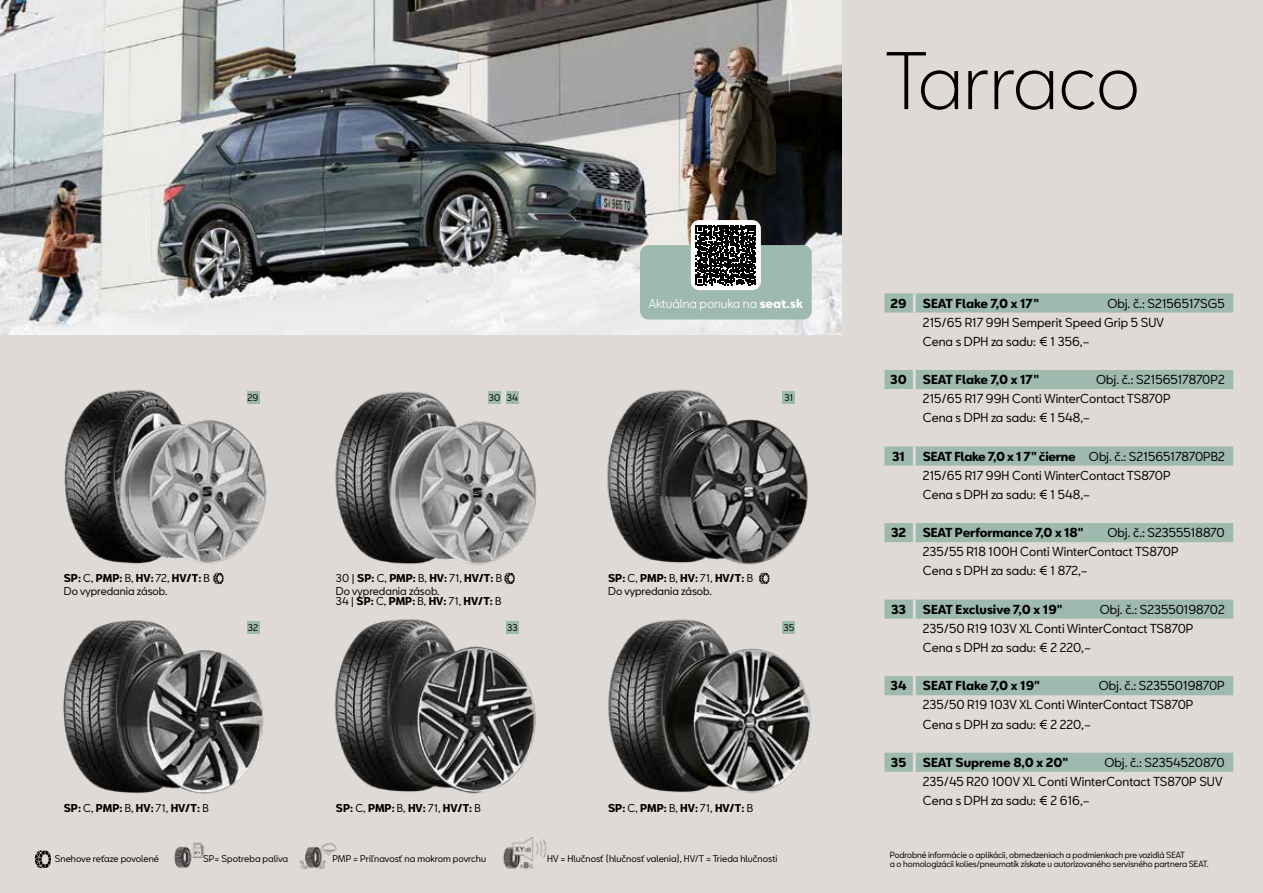
<style>
.page{position:relative;width:1263px;height:893px;background:#fff}
.page>*{position:absolute;margin:0;border:0;box-sizing:border-box;transform-origin:0 0}
.t1{font:300 75px "SEATBCN";letter-spacing:-.005em;color:#000}
.t2{font:12px/19.2px "SEATBCN";color:#000}
.t3{font:700 12px "SEATBCN";color:#000}
.t4{font:12px "SEATBCN";color:#fff}
.t5{font:10.5px/12.6px "SEATBCN";color:#000}
.t6{font:700 10.5px "SEATBCN";color:#000}
.t7{font:9px "SEATBCN";color:#000}
.t8{font:8.25px/9.9px "SEATBCN";letter-spacing:-.01em;color:#000}
.s1{font-weight:700}
.s2{font-weight:400}
</style>
<div class="page">
<div style="left:0;top:247px;width:842px;height:646px;background:#dfdad5"></div>
<img style="left:64px;top:389px;width:203px;height:196px">
<img style="left:335px;top:391px;width:202px;height:194px">
<img style="left:607px;top:389px;width:201px;height:196px">
<img style="left:63px;top:620px;width:201px;height:174px">
<img style="left:334px;top:619px;width:478px;height:175px">
<img style="left:0;top:0;width:842px;height:335px">
<div style="left:842px;top:0;width:421px;height:893px;background:#dfdad5"></div>
<svg style="left:884px;top:293px;width:349px;height:20px;background:#a0baaf"></svg>
<hr style="left:913px;top:293px;width:3px;height:20px;background:#dfdad5">
<div style="left:884px;top:370px;width:349px;height:19px;background:#9eb9ae"></div>
<hr style="left:913px;top:370px;width:3px;height:19px;background:#dfdad5">
<svg style="left:884px;top:446px;width:349px;height:20px;background:#a1bab0"></svg>
<div style="left:884px;top:523px;width:349px;height:20px;background:#9eb9ae"></div>
<hr style="left:913px;top:523px;width:3px;height:19px;background:#dfdad5">
<div style="left:884px;top:600px;width:349px;height:19px;background:#9eb9ae"></div>
<hr style="left:913px;top:600px;width:3px;height:19px;background:#dfdad5">
<div style="left:884px;top:676px;width:349px;height:20px;background:#9eb9ae"></div>
<hr style="left:913px;top:676px;width:3px;height:19px;background:#dfdad5">
<div style="left:884px;top:753px;width:349px;height:19px;background:#9eb9ae"></div>
<hr style="left:913px;top:753px;width:3px;height:19px;background:#dfdad5">
<svg style="left:213px;top:573px;width:11px;height:11px"></svg>
<svg style="left:759px;top:573px;width:10px;height:11px"></svg>
<div style="left:782px;top:391px;width:13px;height:13px;background:#9eb9ae"></div>
<div style="left:506px;top:621px;width:13px;height:13px;background:#9eb9ae"></div>
<div style="left:247px;top:391px;width:12px;height:13px;background:#9eb9ae"></div>
<div style="left:247px;top:621px;width:12px;height:13px;background:#9eb9ae"></div>
<div style="left:506px;top:391px;width:13px;height:13px;background:#9eb9ae"></div>
<div style="left:488px;top:391px;width:13px;height:13px;background:#9eb9ae"></div>
<div style="left:782px;top:621px;width:13px;height:13px;background:#9eb9ae"></div>
<svg style="left:504px;top:573px;width:11px;height:11px"></svg>
<div style="left:640px;top:245px;width:172px;height:74px;background:#9eb9ae;border-radius:9px"></div>
<svg style="left:35px;top:850px;width:16px;height:18px"></svg>
<img style="left:174px;top:842px;width:30px;height:26px">
<img style="left:299px;top:842px;width:38px;height:27px">
<img style="left:503px;top:837px;width:44px;height:32px">
<div style="left:691px;top:220px;width:70px;height:70px;background:#fff;border-radius:9px"></div>
<svg style="left:696px;top:225px;width:60px;height:60px"></svg>
<p class="t7" style="left:248px;top:391px;width:12px">29</p>
<p class="t5" style="left:64px;top:572px;width:148px"><span class="s1">SP:</span> C, <span class="s1">PMP:</span> B, <span class="s1">HV:</span> 72, <span class="s1">HV/T:</span> B<br>Do vypredania zásob.</p>
<p class="t7" style="left:248px;top:621px;width:12px">32</p>
<p class="t7" style="left:489px;top:391px;width:30px">30 34</p>
<p class="t5" style="left:336px;top:572px;width:168px">30 | <span class="s1">SP:</span> C, <span class="s1">PMP:</span> B, <span class="s1">HV:</span> 71, <span class="s1">HV/T:</span> B<br>Do vypredania zásob.</p>
<p class="t6" style="left:336px;top:595px;width:167px"><span class="s2">34 |</span> SP: <span class="s2">C,</span> PMP: <span class="s2">B,</span> HV: <span class="s2">71,</span> HV/T: <span class="s2">B</span></p>
<p class="t7" style="left:507px;top:621px;width:12px">33</p>
<p class="t4" style="left:649px;top:295px;width:156px">Aktuálna ponuka na <span class="s1">seat.sk</span></p>
<p class="t7" style="left:784px;top:391px;width:10px">31</p>
<p class="t5" style="left:608px;top:572px;width:146px"><span class="s1">SP:</span> C, <span class="s1">PMP:</span> B, <span class="s1">HV:</span> 71, <span class="s1">HV/T:</span> B<br>Do vypredania zásob.</p>
<p class="t7" style="left:783px;top:621px;width:12px">35</p>
<p class="t6" style="left:64px;top:802px;width:146px">SP: <span class="s2">C,</span> PMP: <span class="s2">B,</span> HV: <span class="s2">71,</span> HV/T: <span class="s2">B</span></p>
<p class="t6" style="left:336px;top:802px;width:146px">SP: <span class="s2">C,</span> PMP: <span class="s2">B,</span> HV: <span class="s2">71,</span> HV/T: <span class="s2">B</span></p>
<p class="t6" style="left:608px;top:802px;width:146px">SP: <span class="s2">C,</span> PMP: <span class="s2">B,</span> HV: <span class="s2">71,</span> HV/T: <span class="s2">B</span></p>
<h1 class="t1" style="left:884px;top:27px;width:257px">Tarraco</h1>
<p class="t3" style="left:890px;top:296px;width:18px">29</p>
<p class="t3" style="left:923px;top:296px;width:118px">SEAT Flake 7,0 x 17"</p>
<p class="t2" style="left:923px;top:294px;width:303px;text-indent:185px">Obj. č.: S2156517SG5<br>215/65 R17 99H Semperit Speed Grip 5 SUV<br>Cena s DPH za sadu: € 1 356,–</p>
<p class="t3" style="left:890px;top:373px;width:18px">30</p>
<p class="t3" style="left:923px;top:373px;width:118px">SEAT Flake 7,0 x 17"</p>
<p class="t2" style="left:923px;top:371px;width:303px;text-indent:173px">Obj. č.: S2156517870P2<br>215/65 R17 99H Conti WinterContact TS870P<br>Cena s DPH za sadu: € 1 548,–</p>
<p class="t3" style="left:892px;top:449px;width:15px">31</p>
<p class="t2" style="left:923px;top:447px;width:303px"><span class="s1">SEAT Flake 7,0 x 1 7" čierne</span> Obj. č.: S2156517870PB2<br>215/65 R17 99H Conti WinterContact TS870P<br>Cena s DPH za sadu: € 1 548,–</p>
<p class="t3" style="left:891px;top:526px;width:17px">32</p>
<p class="t3" style="left:923px;top:526px;width:162px">SEAT Performance 7,0 x 18″</p>
<p class="t2" style="left:923px;top:524px;width:303px;text-indent:185px">Obj. č.: S2355518870<br>235/55 R18 100H Conti WinterContact TS870P<br>Cena s DPH za sadu: € 1 872,–</p>
<p class="t3" style="left:891px;top:602px;width:17px">33</p>
<p class="t3" style="left:923px;top:602px;width:141px">SEAT Exclusive 7,0 x 19″</p>
<p class="t2" style="left:923px;top:600px;width:303px;text-indent:177px">Obj. č.: S23550198702<br>235/50 R19 103V XL Conti WinterContact TS870P<br>Cena s DPH za sadu: € 2 220,–</p>
<p class="t3" style="left:891px;top:679px;width:17px">34</p>
<p class="t3" style="left:923px;top:679px;width:119px">SEAT Flake 7,0 x 19″</p>
<p class="t2" style="left:923px;top:677px;width:303px;text-indent:176px">Obj. č.: S2355019870P<br>235/50 R19 103V XL Conti WinterContact TS870P<br>Cena s DPH za sadu: € 2 220,–</p>
<p class="t3" style="left:891px;top:756px;width:17px">35</p>
<p class="t3" style="left:923px;top:756px;width:147px">SEAT Supreme 8,0 x 20″</p>
<p class="t2" style="left:923px;top:753px;width:303px;text-indent:182px">Obj. č.: S2354520870<br>235/45 R20 100V XL Conti WinterContact TS870P SUV<br>Cena s DPH za sadu: € 2 616,–</p>
<p class="t7" style="left:55px;top:852px;width:106px">Snehove reťaze povolené</p>
<p class="t7" style="left:203px;top:852px;width:86px">SP= Spotreba paliva</p>
<p class="t7" style="left:332px;top:852px;width:155px">PMP = Priľnavosť na mokrom povrchu</p>
<p class="t7" style="left:547px;top:852px;width:232px">HV = Hlučnosť (hlučnosť valenia), HV/T = Trieda hlučnosti</p>
<p class="t8" style="left:890px;top:850px;width:320px">Podrobné informácie o aplikácii, obmedzeniach a podmienkach pre vozidlá SEAT<br>a o homologizácii kolies/pneumatík získate u autorizovaného servisného partnera SEAT.</p>
</div>
